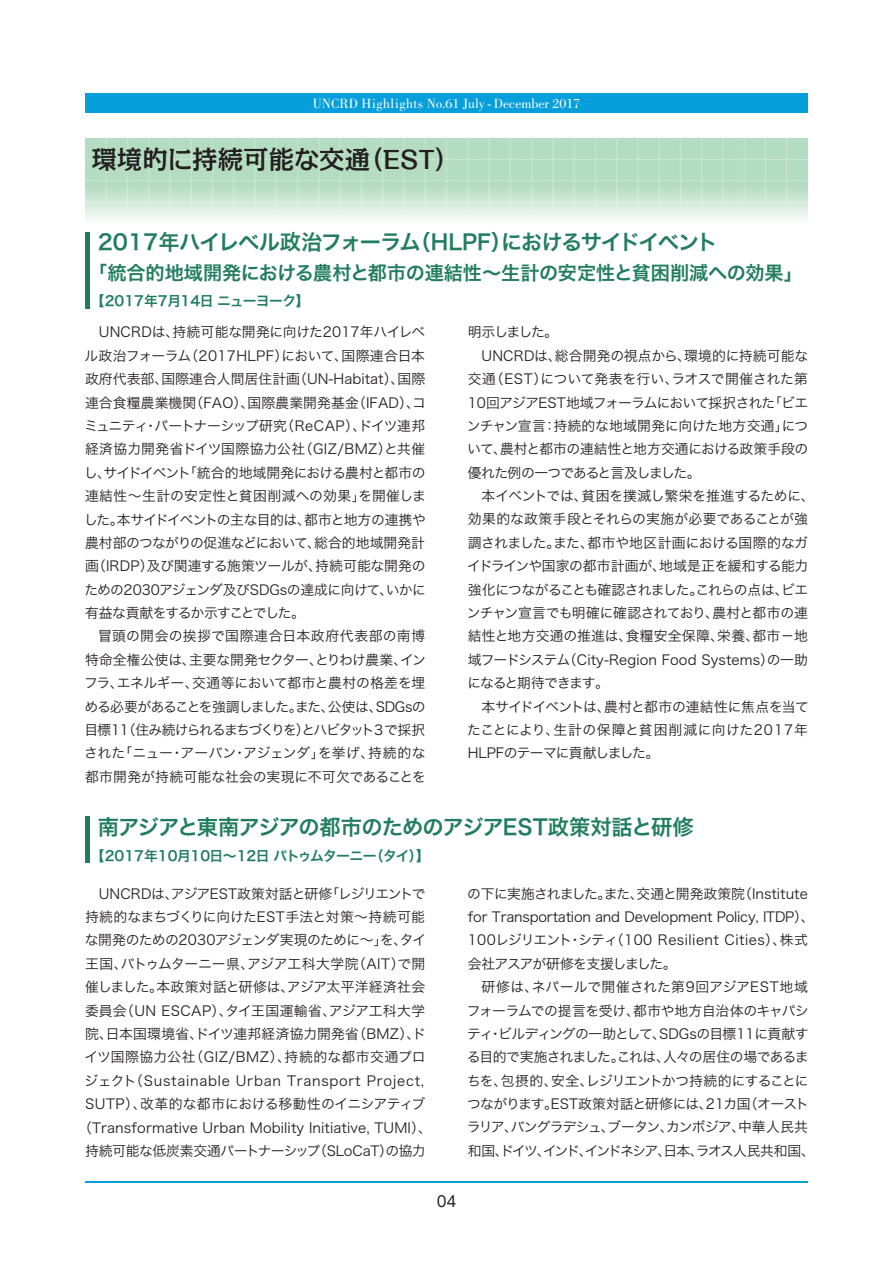
<style>
.page{position:relative;width:893px;height:1263px;background:#fff}
.page>*{position:absolute;margin:0;border:0;box-sizing:border-box;transform-origin:0 0}
.t1{font:500 25.5px "Kakumin Pro";color:#231f20}
.t2{font:21.3px "Hira Kaku Pro N W6";letter-spacing:-.045em;color:#217d5d}
.t3{font:19.2px "Hira Kaku Pro N W6";color:#217d5d}
.t4{font:14.85px "UD Shin Go Pro";color:#231f20}
.t5{font:13.8px/23.4px "Hira Kaku Pro N W3";letter-spacing:-.015em;color:#231f20;text-align:justify}
.t6{font:13.8px/23.4px "Hira Kaku Pro N W3";letter-spacing:-.04em;color:#231f20;text-align:center}
.t7{font:13.8px "Hira Kaku Pro N W3";letter-spacing:.01em;color:#231f20}
.t8{font:13.8px "Hira Kaku Pro N W3";letter-spacing:.02em;color:#231f20}
.t9{font:13.8px "Hira Kaku Pro N W3";letter-spacing:.005em;color:#231f20}
.t10{font:13.8px "Hira Kaku Pro N W3";letter-spacing:-.05em;color:#231f20}
.t11{font:13.8px "Hira Kaku Pro N W3";letter-spacing:.04em;color:#231f20}
.t12{font:13.8px "Hira Kaku Pro N W6";letter-spacing:-.03em;color:#217d5d}
.t13{font:13.8px "Hira Kaku Pro N W3";letter-spacing:.055em;color:#231f20}
.t14{font:13.8px "Bodoni";color:#fff}
.t15{font:13.8px "Hira Kaku Pro N W3";letter-spacing:-.045em;color:#231f20}
.t16{font:13.8px "Hira Kaku Pro N W3";letter-spacing:.03em;color:#231f20}
.t17{font:13.8px "Hira Kaku Pro N W3";letter-spacing:-.07em;color:#231f20}
.t18{font:13.8px "Hira Kaku Pro N W3";letter-spacing:-.055em;color:#231f20}
.t19{font:13.8px "Hira Kaku Pro N W3";letter-spacing:-.08em;color:#231f20}
</style>
<div class="page">
<svg style="left:85px;top:138px;width:723px;height:82px;background:#c2e2cc"></svg>
<hr style="left:85px;top:816px;width:4px;height:47px;background:#217d5d">
<hr style="left:85px;top:232px;width:4px;height:76px;background:#217d5d">
<div style="left:85px;top:94px;width:723px;height:19px;background:#069edb"></div>
<hr style="left:85px;top:1181px;width:723px;height:1px;background:#069edb">
<p class="t14" style="left:313px;top:96px;width:269px">UNCRD Highlights No.61 July - December 2017</p>
<h1 class="t1" style="left:91px;top:139px;width:371px">環境的に持続可能な交通（EST）</h1>
<h2 class="t2" style="left:98px;top:223px;width:621px">2017年ハイレベル政治フォーラム（HLPF）におけるサイドイベント</h2>
<h3 class="t3" style="left:88px;top:256px;width:716px">「統合的地域開発における農村と都市の連結性～生計の安定性と貧困削減への効果」</h3>
<p class="t12" style="left:91px;top:288px;width:220px">【2017年7月14日 ニューヨーク】</p>
<p class="t5" style="left:84px;top:320px;width:343px;text-indent:15px">UNCRDは、持続可能な開発に向けた2017年ハイレベル政治フォーラム（2017HLPF）において、国際連合日本政府代表部、国際連合人間居住計画（UN-Habitat）、国際連合食糧農業機関（FAO）、国際農業開発基金（IFAD）、コミュニティ・パートナーシップ研究（ReCAP）、ドイツ連邦経済協力開発省ドイツ国際協力公社（GIZ/BMZ）と共催し、サイドイベント「統合的地域開発における農村と都市の連結性～生計の安定性と貧困削減への効果」を開催しました。本サイドイベントの主な目的は、都市と地方の連携や農村部のつながりの促進などにおいて、総合的地域開発計画（IRDP）及び関連する施策ツールが、持続可能な開発のための2030アジェンダ及びSDGsの達成に向けて、いかに有益な貢献をするか示すことでした。</p>
<p class="t5" style="left:84px;top:624px;width:343px;text-indent:14px">冒頭の開会の挨拶で国際連合日本政府代表部の南博特命全権公使は、主要な開発セクター、とりわけ農業、インフラ、エネルギー、交通等において都市と農村の格差を埋める必要があることを強調しました。また、公使は、SDGsの目標11（住み続けられるまちづくりを）とハビタット３で採択された「ニュー・アーバン・アジェンダ」を挙げ、持続的な都市開発が持続可能な社会の実現に不可欠であることを</p>
<p class="t5" style="left:468px;top:319px;width:92px">明示しました。</p>
<p class="t7" style="left:482px;top:343px;width:328px">UNCRDは、総合開発の視点から、環境的に持続可能な</p>
<p class="t5" style="left:468px;top:366px;width:342px">交通（EST）について発表を行い、ラオスで開催された第</p>
<p class="t10" style="left:468px;top:390px;width:342px">10回アジアEST地域フォーラムにおいて採択された「ビエ</p>
<p class="t5" style="left:467px;top:413px;width:343px">ンチャン宣言：持続的な地域開発に向けた地方交通」につ</p>
<p class="t5" style="left:467px;top:436px;width:343px">いて、農村と都市の連結性と地方交通における政策手段の</p>
<p class="t17" style="left:468px;top:460px;width:234px">優れた例の一つであると言及しました。</p>
<p class="t5" style="left:482px;top:483px;width:335px">本イベントでは、貧困を撲滅し繁栄を推進するために、</p>
<p class="t9" style="left:468px;top:507px;width:342px">効果的な政策手段とそれらの実施が必要であることが強</p>
<p class="t5" style="left:468px;top:530px;width:342px">調されました。また、都市や地区計画における国際的なガ</p>
<p class="t5" style="left:467px;top:553px;width:343px">イドラインや国家の都市計画が、地域是正を緩和する能力</p>
<p class="t10" style="left:468px;top:577px;width:342px">強化につながることも確認されました。これらの点は、ビエ</p>
<p class="t5" style="left:467px;top:600px;width:343px">ンチャン宣言でも明確に確認されており、農村と都市の連</p>
<p class="t8" style="left:468px;top:624px;width:342px">結性と地方交通の推進は、食糧安全保障、栄養、都市－地</p>
<p class="t9" style="left:468px;top:647px;width:342px">域フードシステム（City-Region Food Systems）の一助</p>
<p class="t19" style="left:467px;top:671px;width:143px">になると期待できます。</p>
<p class="t6" style="left:482px;top:694px;width:329px">本サイドイベントは、農村と都市の連結性に焦点を当て</p>
<p class="t11" style="left:467px;top:717px;width:342px">たことにより、生計の保障と貧困削減に向けた2017年</p>
<p class="t18" style="left:468px;top:741px;width:193px">HLPFのテーマに貢献しました。</p>
<h2 class="t2" style="left:98px;top:808px;width:597px">南アジアと東南アジアの都市のためのアジアEST政策対話と研修</h2>
<p class="t12" style="left:91px;top:843px;width:340px">【2017年10月10日～12日 パトゥムターニー（タイ）】</p>
<p class="t5" style="left:99px;top:881px;width:328px">UNCRDは、アジアEST政策対話と研修「レジリエントで</p>
<p class="t5" style="left:85px;top:904px;width:342px">持続的なまちづくりに向けたEST手法と対策～持続可能</p>
<p class="t15" style="left:85px;top:928px;width:343px">な開発のための2030アジェンダ実現のために～」を、タイ</p>
<p class="t5" style="left:85px;top:951px;width:342px">王国、バトゥムターニー県、アジア工科大学院（AIT）で開</p>
<p class="t8" style="left:85px;top:975px;width:342px">催しました。本政策対話と研修は、アジア太平洋経済社会</p>
<p class="t16" style="left:85px;top:998px;width:342px">委員会（UN ESCAP）、タイ王国運輸省、アジア工科大学</p>
<p class="t8" style="left:85px;top:1021px;width:343px">院、日本国環境省、ドイツ連邦経済協力開発省（BMZ）、ド</p>
<p class="t11" style="left:85px;top:1045px;width:342px">イツ国際協力公社（GIZ/BMZ）、持続的な都市交通プロ</p>
<p class="t13" style="left:84px;top:1068px;width:341px">ジェクト（Sustainable Urban Transport Project,</p>
<p class="t7" style="left:85px;top:1092px;width:342px">SUTP）、改革的な都市における移動性のイニシアティブ</p>
<p class="t7" style="left:78px;top:1115px;width:355px">（Transformative Urban Mobility Initiative, TUMI）、</p>
<p class="t5" style="left:85px;top:1138px;width:342px">持続可能な低炭素交通パートナーシップ（SLoCaT）の協力</p>
<p class="t5" style="left:467px;top:881px;width:349px;text-align:left">の下に実施されました。また、交通と開発政策院（Institute for Transportation and Development Policy, ITDP）、100レジリエント・シティ（100 Resilient Cities）、株式会社アスアが研修を支援しました。</p>
<p class="t6" style="left:467px;top:974px;width:350px">研修は、ネパールで開催された第9回アジアEST地域<br>フォーラムでの提言を受け、都市や地方自治体のキャパシティ・ビルディングの一助として、SDGsの目標11に貢献する目的で実施されました。これは、人々の居住の場であるまちを、包摂的、安全、レジリエントかつ持続的にすることにつながります。EST政策対話と研修には、21カ国（オーストラリア、バングラデシュ、ブータン、カンボジア、中華人民共和国、ドイツ、インド、インドネシア、日本、ラオス人民共和国、</p>
<p class="t4" style="left:437px;top:1189px;width:21px">04</p>
</div>
